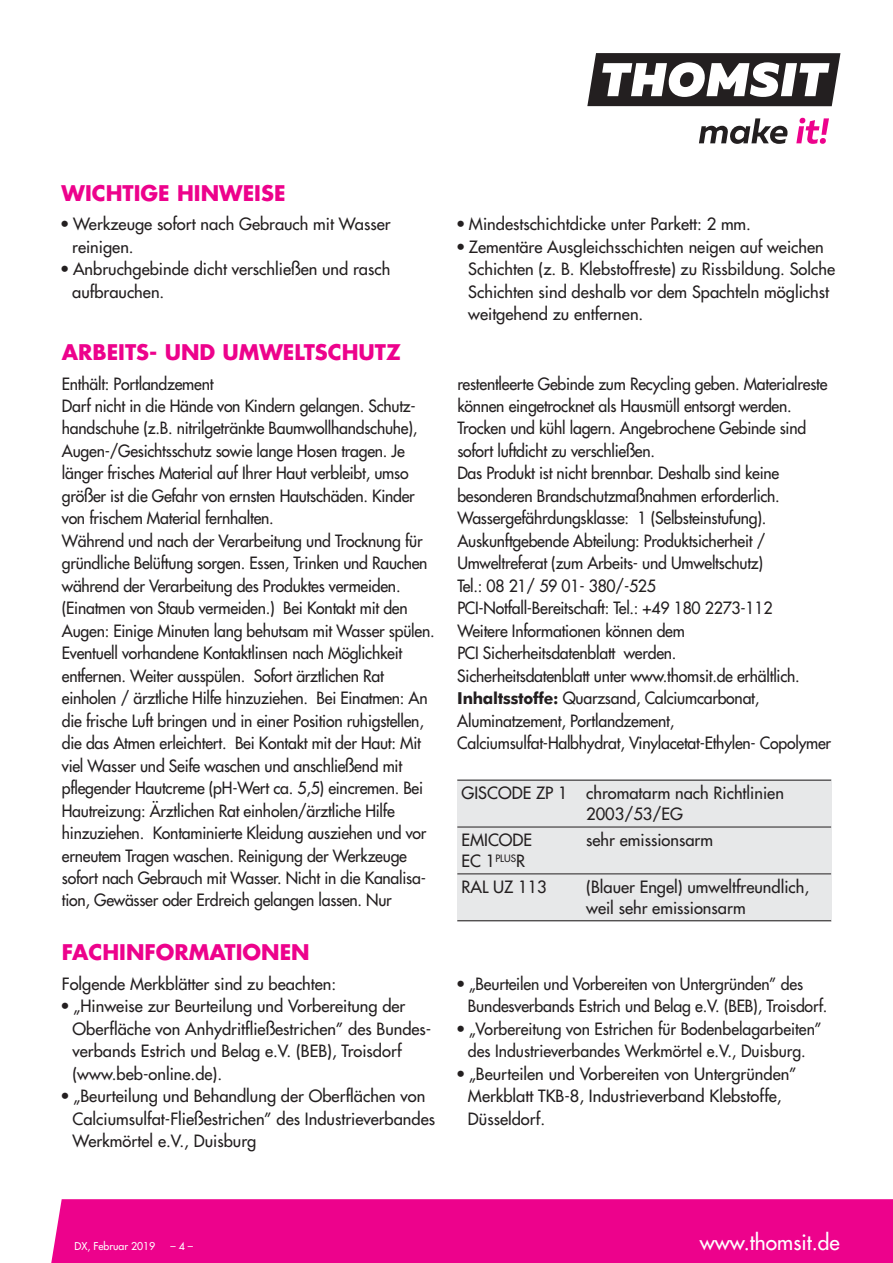
<style>
.page{position:relative;width:893px;height:1263px;background:#fff}
.page>*{position:absolute;margin:0;border:0;box-sizing:border-box;transform-origin:0 0}
.t1{font:700 21px "Futura";color:#ed028c}
.t2{font:21px "Futura";color:#fff}
.t3{font:16.5px/22.5px "Futura";letter-spacing:-.015em;color:#231f20;scale:.96 1}
.t4{font:16.5px/22.5px "Futura";letter-spacing:-.015em;color:#231f20}
.t5{font:10.5px "Futura";color:#fff}
.s1{font-stretch:condensed}
.s2{font-family:"Futura BT";font-weight:700}
</style>
<div class="page">
<svg style="left:587px;top:53px;width:253px;height:53px"></svg>
<svg style="left:699px;top:118px;width:89px;height:26px"></svg>
<svg style="left:796px;top:118px;width:33px;height:26px"></svg>
<div style="left:51px;top:1199px;width:842px;height:64px;background:#ed028c"></div>
<div style="left:457px;top:780px;width:125px;height:47px;background:#e7e8e9"></div>
<div style="left:582px;top:780px;width:249px;height:47px;background:#e7e8e9"></div>
<div style="left:457px;top:827px;width:125px;height:47px;background:#e7e8e9"></div>
<div style="left:582px;top:827px;width:249px;height:47px;background:#e7e8e9"></div>
<div style="left:457px;top:874px;width:125px;height:47px;background:#e7e8e9"></div>
<div style="left:582px;top:874px;width:249px;height:47px;background:#e7e8e9"></div>
<hr style="left:457px;top:780px;width:374px;height:1px;background:#231f20">
<hr style="left:457px;top:827px;width:374px;height:1px;background:#231f20">
<hr style="left:457px;top:873px;width:374px;height:1px;background:#231f20">
<hr style="left:457px;top:920px;width:374px;height:1px;background:#231f20">
<p class="t1" style="left:62px;top:183px;width:225px">WICHTIGE HINWEISE</p>
<p class="t4" style="left:72px;top:214px;width:320px;text-indent:-11px"><span class="s1">•</span> Werkzeuge sofort nach Gebrauch mit Wasser reinigen.</p>
<p class="t4" style="left:72px;top:259px;width:320px;text-indent:-11px"><span class="s1">•</span> Anbruchgebinde dicht verschließen und rasch aufbrauchen.</p>
<p class="t1" style="left:62px;top:343px;width:341px">ARBEITS- UND UMWELTSCHUTZ</p>
<p class="t4" style="left:458px;top:214px;width:295px"><span class="s1">•</span> Mindestschichtdicke unter Parkett: 2 mm.</p>
<p class="t4" style="left:468px;top:236px;width:368px;text-indent:-11px"><span class="s1">•</span> Zementäre Ausgleichsschichten neigen auf weichen Schichten (z. B. Klebstoffreste) zu Rissbildung. Solche Schichten sind deshalb vor dem Spachteln möglichst weitgehend zu entfernen.</p>
<p class="t3" style="left:62px;top:373px;width:390px">Enthält: Portlandzement<br>Darf nicht in die Hände von Kindern gelangen. Schutz&shy;handschuhe (z.B. nitrilgetränkte Baumwollhandschuhe), Augen-/Gesichtsschutz sowie lange Hosen tragen. Je länger frisches Material auf Ihrer Haut verbleibt, umso größer ist die Gefahr von ernsten Hautschäden. Kinder von frischem Material fernhalten.<br>Während und nach der Verarbeitung und Trocknung für gründliche Belüftung sorgen. Essen, Trinken und Rauchen während der Verarbeitung des Produktes vermeiden. (Einatmen von Staub vermeiden.) Bei Kontakt mit den Augen: Einige Minuten lang behutsam mit Wasser spülen.<br>Eventuell vorhandene Kontaktlinsen nach Möglichkeit entfernen. Weiter ausspülen. Sofort ärztlichen Rat einholen / ärztliche Hilfe hinzuziehen. Bei Einatmen: An die frische Luft bringen und in einer Position ruhigstellen, die das Atmen erleichtert. Bei Kontakt mit der Haut: Mit viel Wasser und Seife waschen und anschließend mit pflegender Hautcreme (pH-Wert ca. 5,5) eincremen. Bei Hautreizung: Ärztlichen Rat einholen/ärztliche Hilfe hinzuziehen. Kontaminierte Kleidung ausziehen und vor erneutem Tragen waschen. Reinigung der Werkzeuge sofort nach Gebrauch mit Wasser. Nicht in die Kanalisa&shy;tion, Gewässer oder Erdreich gelangen lassen. Nur</p>
<p class="t3" style="left:457px;top:373px;width:391px">restentleerte Gebinde zum Recycling geben. Materialreste können eingetrocknet als Hausmüll entsorgt werden.<br>Trocken und kühl lagern. Angebrochene Gebinde sind sofort luftdicht zu verschließen.<br>Das Produkt ist nicht brennbar. Deshalb sind keine besonderen Brandschutzmaßnahmen erforderlich.<br>Wassergefährdungsklasse: 1 (Selbsteinstufung).<br>Auskunftgebende Abteilung: Produktsicherheit / Umweltreferat (zum Arbeits- und Umweltschutz)<br>Tel.: 08 21/ 59 01- 380/-525<br>PCI-Notfall-Bereitschaft: Tel.: +49 180 2273-112<br>Weitere Informationen können dem<br>PCI Sicherheitsdatenblatt werden.<br>Sicherheitsdatenblatt unter www.thomsit.de erhältlich.<br><span class="s2">Inhaltsstoffe:</span> Quarzsand, Calciumcarbonat, Aluminatzement, Portlandzement, Calciumsulfat-Halbhydrat, Vinylacetat-Ethylen- Copolymer</p>
<p class="t4" style="left:586px;top:784px;width:199px;line-height:21px;text-indent:-125px">GISCODE ZP 1 chromatarm nach Richtlinien<br>2003/53/EG</p>
<p class="t4" style="left:462px;top:830px;width:72px;line-height:21px">EMICODE<br>EC 1<sup>PLUS</sup>R</p>
<p class="t4" style="left:586px;top:830px;width:128px">sehr emissionsarm</p>
<p class="t4" style="left:462px;top:877px;width:87px">RAL UZ 113</p>
<p class="t4" style="left:586px;top:877px;width:225px;line-height:21px">(Blauer Engel) umweltfreundlich, weil sehr emissionsarm</p>
<p class="t1" style="left:62px;top:943px;width:249px">FACHINFORMATIONEN</p>
<p class="t4" style="left:62px;top:973px;width:276px">Folgende Merkblätter sind zu beachten:</p>
<p class="t4" style="left:72px;top:996px;width:360px;text-indent:-11px"><span class="s1">•</span> „Hinweise zur Beurteilung und Vorbereitung der Oberfläche von Anhydritfließestrichen” des Bundes&shy;verbands Estrich und Belag e.V. (BEB), Troisdorf (www.beb-online.de).</p>
<p class="t4" style="left:72px;top:1086px;width:364px;text-indent:-11px"><span class="s1">•</span> „Beurteilung und Behandlung der Oberflächen von<br>Calciumsulfat-Fließestrichen” des Industrieverbandes<br>Werkmörtel e.V., Duisburg</p>
<p class="t3" style="left:468px;top:973px;width:376px;text-indent:-11px"><span class="s1">•</span> „Beurteilen und Vorbereiten von Untergründen” des<br>Bundesverbands Estrich und Belag e.V. (BEB), Troisdorf.</p>
<p class="t3" style="left:457px;top:1018px;width:381px;text-align:center"><span class="s1">•</span> „Vorbereitung von Estrichen für Bodenbelagarbeiten” des Industrieverbandes Werkmörtel e.V., Duisburg.</p>
<p class="t4" style="left:468px;top:1063px;width:330px;text-indent:-11px"><span class="s1">•</span> „Beurteilen und Vorbereiten von Untergründen”<br>Merkblatt TKB-8, Industrieverband Klebstoffe,<br>Düsseldorf.</p>
<p class="t5" style="left:74px;top:1241px;width:82px">DX, Februar 2019</p>
<p class="t5" style="left:170px;top:1241px;width:24px">–4–</p>
<p class="t2" style="left:700px;top:1232px;width:141px">www.thomsit.de</p>
</div>
